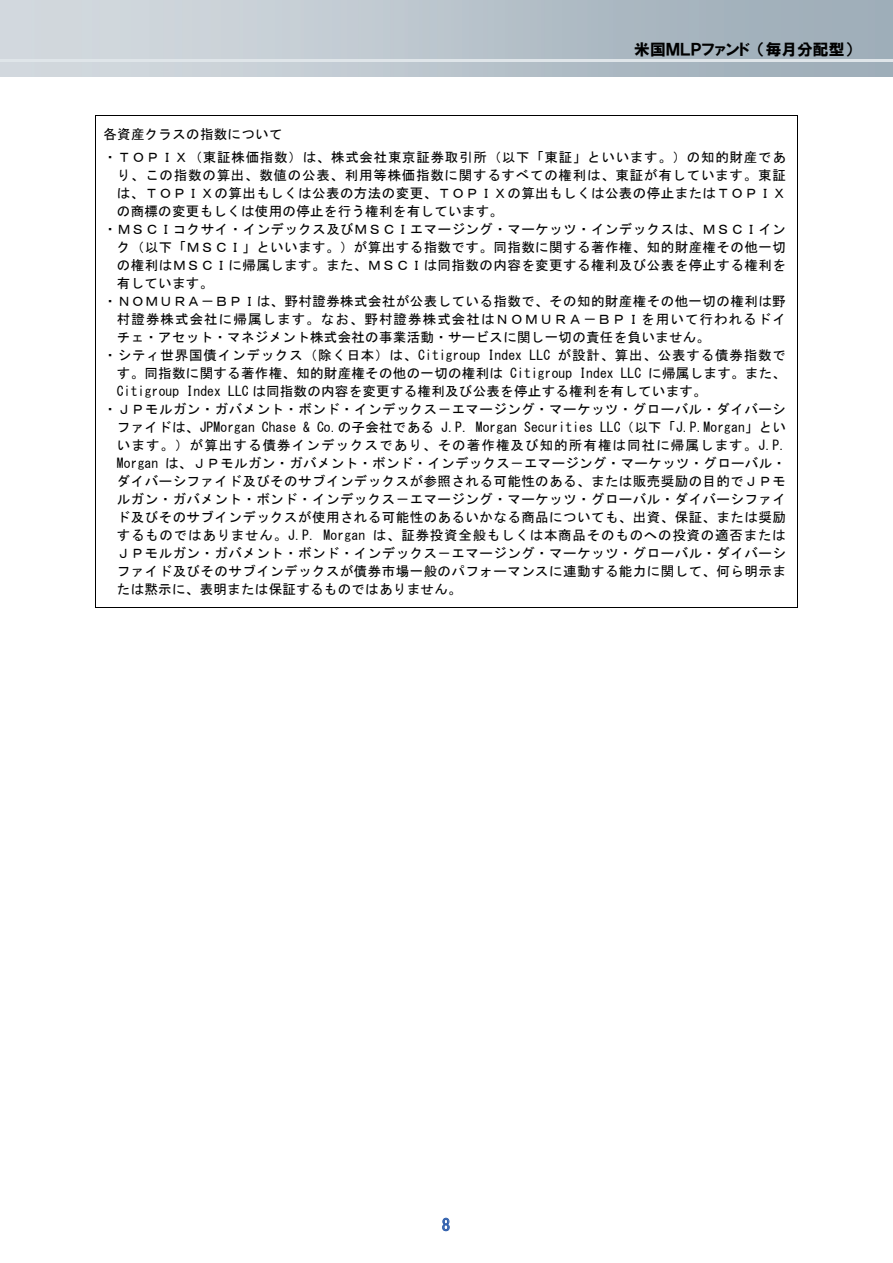
<style>
.page{position:relative;width:893px;height:1263px;background:#fff}
.page>*{position:absolute;margin:0;border:0;box-sizing:border-box;transform-origin:0 0}
.t1{font:16.5px "MS Gothic";color:#3362ae}
.t2{font:15.75px "HGP Soei Kakugothic UB";color:#000}
.t3{font:13.5px/18px "MS Gothic";letter-spacing:.035em;color:#000}
.t4{font:13.5px/22.5px "MS Gothic";letter-spacing:.055em;color:#000}
.t5{font:13.5px "MS Gothic";letter-spacing:.08em;color:#000}
.t6{font:13.5px "MS Gothic";letter-spacing:.015em;color:#000}
.t7{font:13.5px "MS Gothic";letter-spacing:.06em;color:#000}
</style>
<div class="page">
<hr style="left:0;top:60px;width:893px;height:2px;background:#dfe5e9">
<svg style="left:442px;top:1218px;width:8px;height:13px"></svg>
<hr style="left:95px;top:115px;width:702px;height:1px;background:#000">
<hr style="left:95px;top:121px;width:1px;height:486px;background:#000">
<hr style="left:95px;top:607px;width:702px;height:1px;background:#000">
<hr style="left:797px;top:121px;width:1px;height:486px;background:#000">
<p class="t2" style="left:634px;top:41px;width:117px">米国ＭＬＰファンド</p>
<p class="t2" style="left:758px;top:41px;width:96px">（毎月分配型(</p>
<p class="t4" style="left:103px;top:123px;width:684px">各資産クラスの指数について<br>・ＴＯＰＩＸ（東証株価指数）は、株式会社東京証券取引所（以下「東証」といいます。）の知的財産であ</p>
<p class="t4" style="left:117px;top:164px;width:670px">り、この指数の算出、数値の公表、利用等株価指数に関するすべての権利は、東証が有しています。東証</p>
<p class="t3" style="left:117px;top:184px;width:670px">は、ＴＯＰＩＸの算出もしくは公表の方法の変更、ＴＯＰＩＸの算出もしくは公表の停止またはＴＯＰＩＸ</p>
<p class="t3" style="left:117px;top:202px;width:388px">の商標の変更もしくは使用の停止を行う権利を有しています。</p>
<p class="t3" style="left:103px;top:220px;width:684px">・ＭＳＣＩコクサイ・インデックス及びＭＳＣＩエマージング・マーケッツ・インデックスは、ＭＳＣＩイン</p>
<p class="t3" style="left:117px;top:238px;width:670px">ク（以下「ＭＳＣＩ」といいます。）が算出する指数です。同指数に関する著作権、知的財産権その他一切</p>
<p class="t3" style="left:117px;top:256px;width:670px">の権利はＭＳＣＩに帰属します。また、ＭＳＣＩは同指数の内容を変更する権利及び公表を停止する権利を</p>
<p class="t3" style="left:117px;top:274px;width:98px">有しています。</p>
<p class="t3" style="left:103px;top:292px;width:684px">・ＮＯＭＵＲＡ－ＢＰＩは、野村證券株式会社が公表している指数で、その知的財産権その他一切の権利は野</p>
<p class="t5" style="left:117px;top:312px;width:671px">村證券株式会社に帰属します。なお、野村證券株式会社はＮＯＭＵＲＡ－ＢＰＩを用いて行われるドイ</p>
<p class="t3" style="left:117px;top:328px;width:595px">チェ・アセット・マネジメント株式会社の事業活動・サービスに関し一切の責任を負いません。</p>
<p class="t7" style="left:558px;top:348px;width:230px">が設計、算出、公表する債券指数で</p>
<p class="t7" style="left:103px;top:348px;width:378px">・シティ世界国債インデックス（除く日本）は、Citigroup</p>
<p class="t3" style="left:488px;top:346px;width:36px">Index</p>
<p class="t3" style="left:530px;top:346px;width:22px">LLC</p>
<p class="t3" style="left:228px;top:364px;width:480px;text-indent:-111px">す。同指数に関する著作権、知的財産権その他の一切の権利は<br>LLC は同指数の内容を変更する権利及び公表を停止する権利を有しています。</p>
<p class="t3" style="left:648px;top:364px;width:139px">に帰属します。また、</p>
<p class="t6" style="left:510px;top:366px;width:63px">Citigroup</p>
<p class="t3" style="left:579px;top:364px;width:36px">Index</p>
<p class="t3" style="left:621px;top:364px;width:22px">LLC</p>
<p class="t3" style="left:117px;top:382px;width:64px">Citigroup</p>
<p class="t3" style="left:103px;top:400px;width:684px">・ＪＰモルガン・ガバメント・ボンド・インデックス－エマージング・マーケッツ・グローバル・ダイバーシ</p>
<p class="t6" style="left:600px;top:420px;width:188px">LLC（以下「 .P.J Morgan」とい</p>
<p class="t3" style="left:186px;top:382px;width:36px">Index</p>
<p class="t6" style="left:117px;top:420px;width:139px">ファイドは、JPMorgan</p>
<p class="t5" style="left:117px;top:438px;width:671px">います。）が算出する債券インデックスであり、その著作権及び知的所有権は同社に帰属します。 .P.J</p>
<p class="t3" style="left:165px;top:454px;width:622px">は、ＪＰモルガン・ガバメント・ボンド・インデックス－エマージング・マーケッツ・グローバル・</p>
<p class="t3" style="left:317px;top:418px;width:118px">Co.の子会社である</p>
<p class="t3" style="left:262px;top:418px;width:36px">Chase</p>
<p class="t3" style="left:303px;top:418px;width:8px">&amp;</p>
<p class="t3" style="left:441px;top:418px;width:29px">.P.J</p>
<p class="t3" style="left:476px;top:418px;width:43px">Morgan</p>
<p class="t6" style="left:524px;top:420px;width:70px">Securities</p>
<p class="t3" style="left:117px;top:454px;width:43px">Morgan</p>
<p class="t3" style="left:117px;top:472px;width:670px">ダイバーシファイド及びそのサブインデックスが参照される可能性のある、または販売奨励の目的でＪＰモ</p>
<p class="t3" style="left:117px;top:490px;width:670px">ルガン・ガバメント・ボンド・インデックス－エマージング・マーケッツ・グローバル・ダイバーシファイ</p>
<p class="t3" style="left:117px;top:508px;width:670px">ド及びそのサブインデックスが使用される可能性のあるいかなる商品についても、出資、保証、または奨励</p>
<p class="t4" style="left:373px;top:524px;width:414px">は、証券投資全般もしくは本商品そのものへの投資の適否または</p>
<p class="t3" style="left:117px;top:526px;width:670px">するものではありません。 .P.J<br>ＪＰモルガン・ガバメント・ボンド・インデックス－エマージング・マーケッツ・グローバル・ダイバーシファイド及びそのサブインデックスが債券市場一般のパフォーマンスに連動する能力に関して、何ら明示または黙示に、表明または保証するものではありません。</p>
<p class="t3" style="left:323px;top:526px;width:43px">Morgan</p>
<p class="t1" style="left:442px;top:1217px;width:10px">8</p>
</div>
